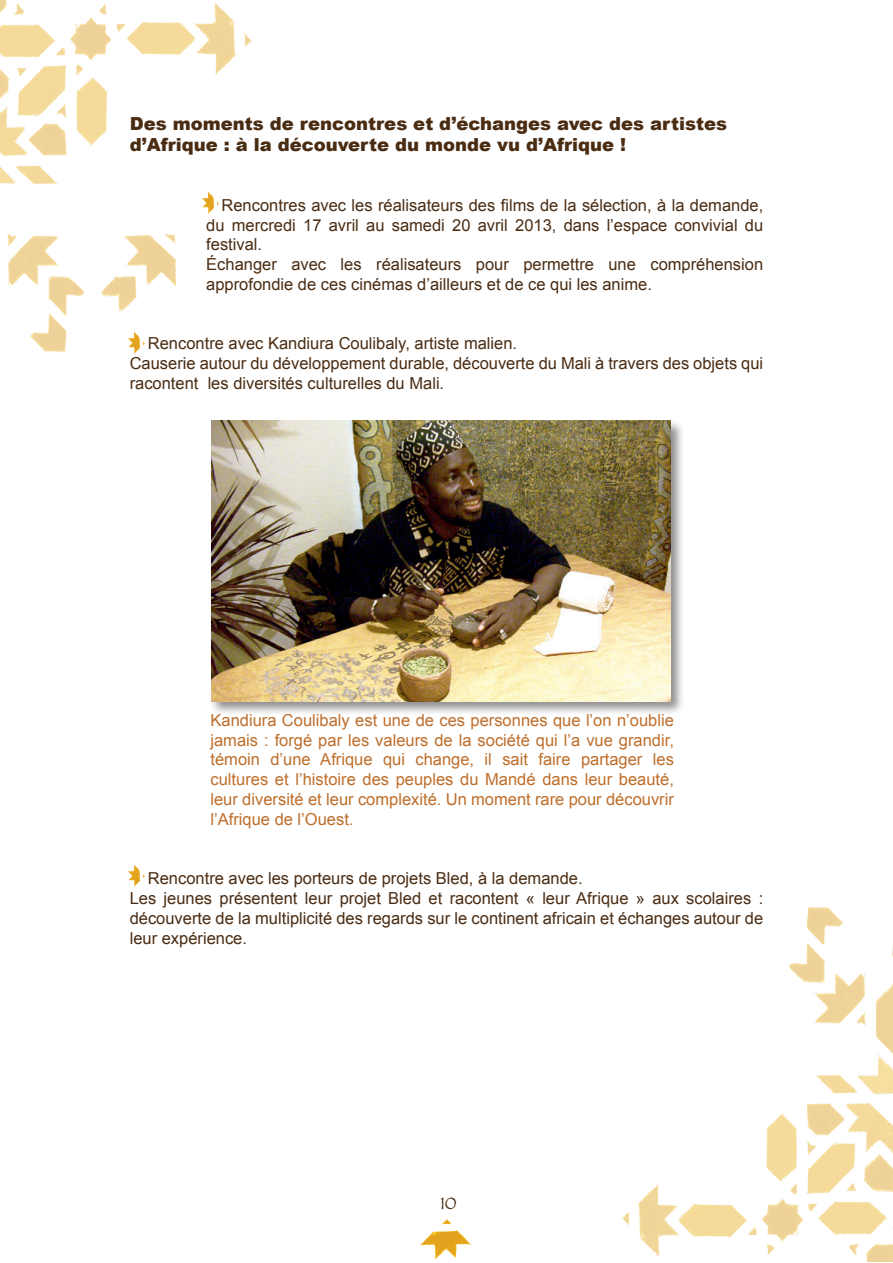
<style>
.page{position:relative;width:893px;height:1263px;background:#fff}
.page>*{position:absolute;margin:0;border:0;box-sizing:border-box;transform-origin:0 0}
.Titre_2{font:900 18px/21.6px "Arial";color:#4a2c13}
.t1{font:18px "Papyrus";color:#4a2c13}
.Paragraphe{font:16.5px/19.8px "Arial";color:#4a2c13;text-align:justify}
.Paragraphe-2{font:16.5px/19.8px "Arial";color:#be6e2b;text-align:justify}
</style>
<div class="page">
<img style="left:419px;top:1219px;width:52px;height:41px">
<img style="left:0;top:0;width:252px;height:352px">
<img style="left:622px;top:907px;width:271px;height:355px">
<div style="left:209px;top:419px;width:475px;height:296px;background:#231f20;opacity:.5"></div>
<img style="left:211px;top:421px;width:459px;height:280px">
<img style="left:201px;top:191px;width:21px;height:23px">
<img style="left:128px;top:865px;width:17px;height:22px">
<img style="left:128px;top:332px;width:20px;height:22px">
<p class="Titre_2" style="left:130px;top:112px;width:599px">Des moments de rencontres et d’échanges avec des artistes d’Afrique : à la découverte du monde vu d’Afrique !</p>
<p class="Paragraphe" style="left:206px;top:195px;width:559px;text-indent:15px">Rencontres avec les réalisateurs des films de la sélection, à la demande, du mercredi 17 avril au samedi 20 avril 2013, dans l’espace convivial du festival.</p>
<p class="Paragraphe" style="left:206px;top:255px;width:558px">Échanger avec les réalisateurs pour permettre une compréhension approfondie de ces cinémas d’ailleurs et de ce qui les anime.</p>
<p class="Paragraphe" style="left:148px;top:334px;width:371px">Rencontre avec Kandiura Coulibaly, artiste malien.</p>
<p class="Paragraphe" style="left:130px;top:354px;width:635px">Causerie autour du développement durable, découverte du Mali à travers des objets qui racontent les diversités culturelles du Mali.</p>
<p class="Paragraphe-2" style="left:210px;top:710px;width:465px">Kandiura Coulibaly est une de ces personnes que l’on n’oublie jamais : forgé par les valeurs de la société qui l’a vue grandir, témoin d’une Afrique qui change, il sait faire partager les cultures et l’histoire des peuples du Mandé dans leur beauté, leur diversité et leur complexité. Un moment rare pour découvrir l’Afrique de l’Ouest.</p>
<p class="Paragraphe" style="left:148px;top:868px;width:436px">Rencontre avec les porteurs de projets Bled, à la demande.</p>
<p class="Paragraphe" style="left:130px;top:888px;width:635px">Les jeunes présentent leur projet Bled et racontent « leur Afrique » aux scolaires : découverte de la multiplicité des regards sur le continent africain et échanges autour de leur expérience.</p>
<p class="t1" style="left:440px;top:1192px;width:18px">10</p>
</div>
